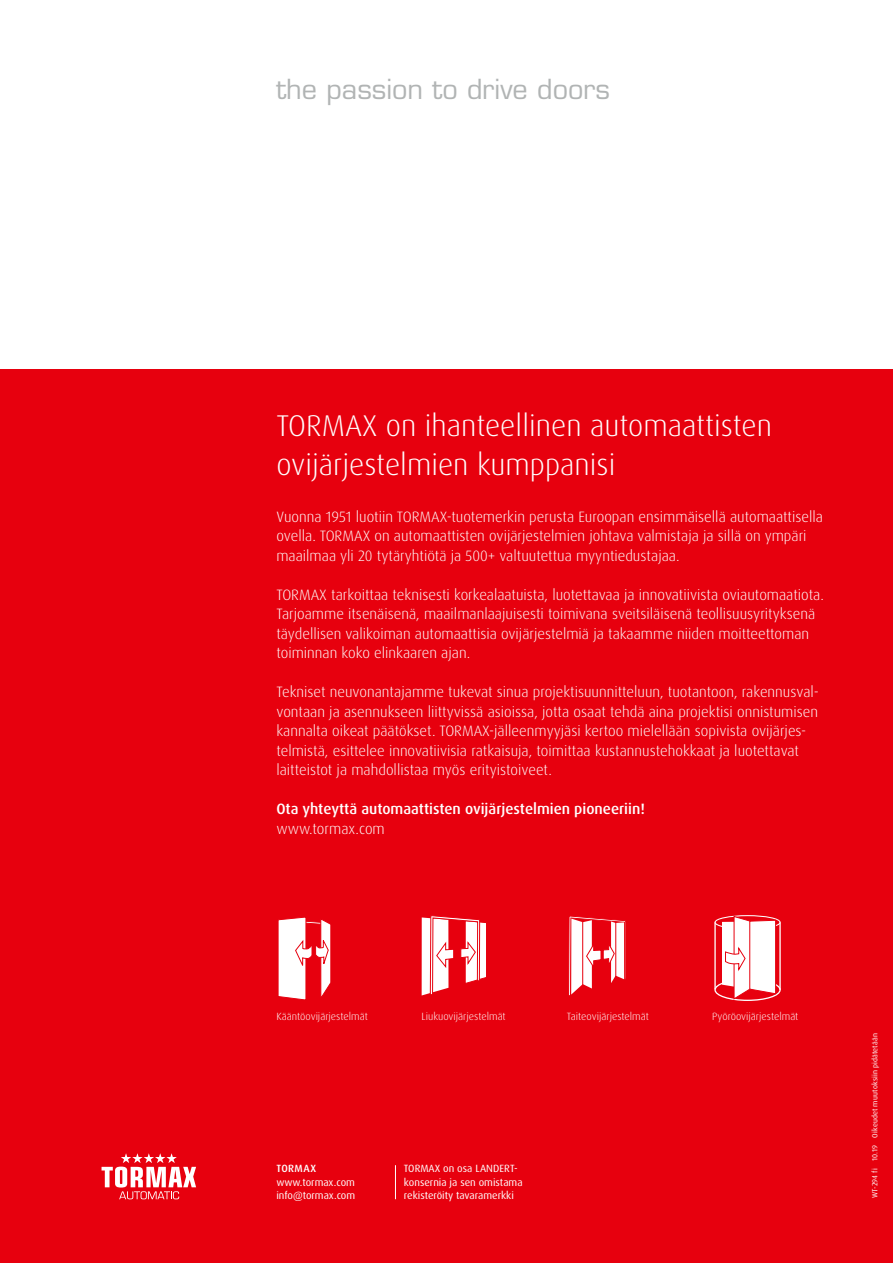
<style>
.page{position:relative;width:893px;height:1263px;background:#fff}
.page>*{position:absolute;margin:0;border:0;box-sizing:border-box;transform-origin:0 0}
.t1{font:300 30px/39px "Dax Pro";color:#fff}
.t2{font:27px "Eurostile";color:#b1b4b4}
.t3{font:300 15px/19.5px "Dax Pro";color:#fff}
.t4{font:500 15px "Dax Pro";color:#fff}
.t5{font:10.5px/13.5px "Dax Pro";color:#fff}
.t6{font:300 10.5px "Dax Pro";color:#fff}
.t7{font:500 10.5px "Dax Pro";letter-spacing:.045em;color:#fff}
.t8{font:7.5px "Dax Pro";letter-spacing:.025em;color:#fff}
</style>
<div class="page">
<div style="left:0;top:370px;width:893px;height:893px;background:#e7000e"></div>
<svg style="left:102px;top:1153px;width:94px;height:46px"></svg>
<svg style="left:422px;top:915px;width:64px;height:81px"></svg>
<div style="left:714px;top:915px;width:67px;height:14px;border:1px solid #fff;border-radius:50%"></div>
<div style="left:714px;top:979px;width:67px;height:22px;border:1px solid #fff;border-radius:50%"></div>
<hr style="left:779px;top:922px;width:2px;height:68px;background:#fff">
<hr style="left:714px;top:922px;width:2px;height:67px;background:#fff">
<svg style="left:722px;top:916px;width:54px;height:84px;background:#f9c9cc"></svg>
<svg style="left:568px;top:916px;width:58px;height:80px"></svg>
<svg style="left:278px;top:917px;width:53px;height:83px"></svg>
<hr style="left:395px;top:1165px;width:1px;height:34px;background:#fff">
<h2 class="t2" style="left:276px;top:73px;width:335px">the passion to drive doors</h2>
<h1 class="t1" style="left:276px;top:406px;width:497px">TORMAX on ihanteellinen automaattisten ovijärjestelmien kumppanisi</h1>
<p class="t3" style="left:276px;top:507px;width:548px">Vuonna 1951 luotiin TORMAX-tuotemerkin perusta Euroopan ensimmäisellä automaattisella ovella. TORMAX on automaattisten ovijärjestelmien johtava valmistaja ja sillä on ympäri maailmaa yli 20 tytäryhtiötä ja 500+ valtuutettua myyntiedustajaa.</p>
<p class="t3" style="left:276px;top:585px;width:549px">TORMAX tarkoittaa teknisesti korkealaatuista, luotettavaa ja innovatiivista oviautomaatiota.<br>Tarjoamme itsenäisenä, maailmanlaajuisesti toimivana sveitsiläisenä teollisuusyrityksenä täydellisen valikoiman automaattisia ovijärjestelmiä ja takaamme niiden moitteettoman toiminnan koko elinkaaren ajan.</p>
<p class="t3" style="left:276px;top:682px;width:544px">Tekniset neuvonantajamme tukevat sinua projektisuunnitteluun, tuotantoon, rakennusval&shy;vontaan ja asennukseen liittyvissä asioissa, jotta osaat tehdä aina projektisi onnistumisen kannalta oikeat päätökset. TORMAX-jälleenmyyjäsi kertoo mielellään sopivista ovijärjes&shy;telmistä, esittelee innovatiivisia ratkaisuja, toimittaa kustannustehokkaat ja luotettavat laitteistot ja mahdollistaa myös erityistoiveet.</p>
<p class="t4" style="left:276px;top:799px;width:370px">Ota yhteyttä automaattisten ovijärjestelmien pioneeriin!</p>
<p class="t3" style="left:276px;top:819px;width:110px">www.tormax.com</p>
<p class="t6" style="left:276px;top:1010px;width:93px">Kääntöovijärjestelmät</p>
<p class="t6" style="left:422px;top:1010px;width:86px">Liukuovijärjestelmät</p>
<p class="t6" style="left:567px;top:1010px;width:84px">Taiteovijärjestelmät</p>
<p class="t6" style="left:712px;top:1010px;width:88px">Pyöröovijärjestelmät</p>
<p class="t7" style="left:276px;top:1162px;width:41px">TORMAX</p>
<p class="t5" style="left:276px;top:1175px;width:80px">www.tormax.com info@tormax.com</p>
<p class="t5" style="left:404px;top:1162px;width:120px">TORMAX on osa LANDERT&shy;konsernia ja sen omistama rekisteröity tavaramerkki</p>
<p class="t8" style="left:870px;top:1198px;width:167px;rotate:-90deg">WT-294 fi 10.19 Oikeudet muutoksiin pidätetään</p>
</div>
